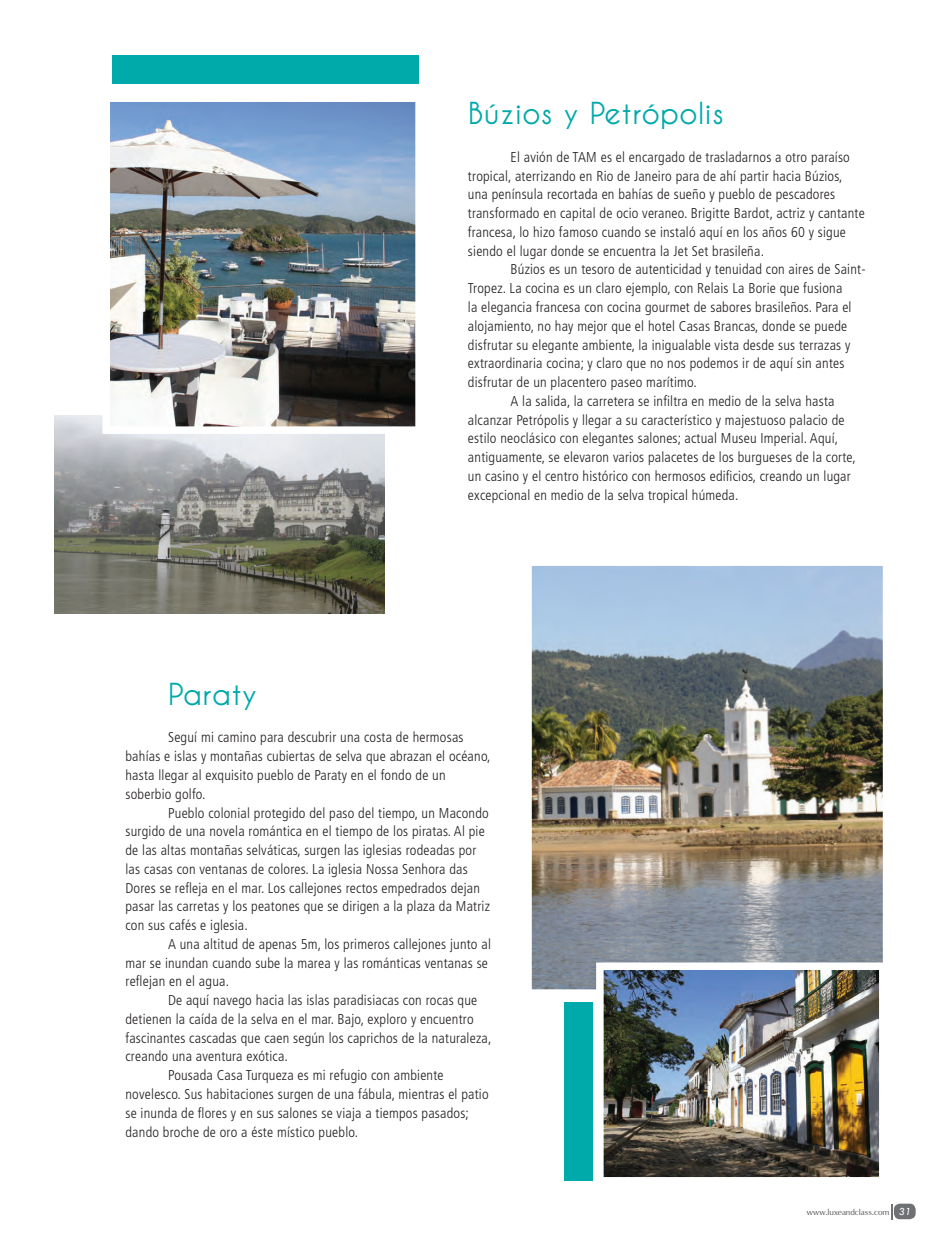
<style>
.page{position:relative;width:936px;height:1234px;background:#fff}
.page>*{position:absolute;margin:0;border:0;box-sizing:border-box;transform-origin:0 0}
.t1{font:700 30px "Caviar Dreams";letter-spacing:.015em;color:#00a9aa}
.t2{font:300 condensed 14.25px/18.8px "Frutiger";letter-spacing:.015em;color:#231f20}
.t3{font:600 8.25px "Zapf Humanist 601 BT";color:#616164}
.s1{font-family:"Tw Cen";font-weight:400;font-style:italic;font-size:11.25px;color:#fff}
</style>
<div class="page">
<div style="left:893px;top:1203px;width:22px;height:15px;background:#6f7073;border-radius:6px"></div>
<svg style="left:891px;top:1204px;width:1px;height:15px"></svg>
<img style="left:531px;top:566px;width:351px;height:423px">
<img style="left:55px;top:415px;width:329px;height:198px">
<div style="left:113px;top:55px;width:306px;height:29px;background:#00a9aa"></div>
<img style="left:596px;top:962px;width:287px;height:216px">
<div style="left:564px;top:1001px;width:28px;height:179px;background:#00a9aa"></div>
<img style="left:102px;top:102px;width:314px;height:332px">
<h1 class="t1" style="left:468px;top:97px;width:257px">Búzios y Petrópolis</h1>
<p class="t2" style="left:468px;top:148px;width:398px;text-indent:43px">El avión de TAM es el encargado de trasladarnos a otro paraíso tropical, aterrizando en Rio de Janeiro para de ahí partir hacia Búzios, una península recortada en bahías de sueño y pueblo de pescadores transformado en capital de ocio veraneo. Brigitte Bardot, actriz y cantante francesa, lo hizo famoso cuando se instaló aquí en los años 60 y sigue siendo el lugar donde se encuentra la Jet Set brasileña.</p>
<p class="t2" style="left:510px;top:260px;width:356px">Búzios es un tesoro de autenticidad y tenuidad con aires de Saint-</p>
<p class="t2" style="left:468px;top:279px;width:376px">Tropez. La cocina es un claro ejemplo, con Relais La Borie que fusiona</p>
<p class="t2" style="left:468px;top:298px;width:385px">la elegancia francesa con cocina gourmet de sabores brasileños. Para el</p>
<p class="t2" style="left:468px;top:316px;width:381px">alojamiento, no hay mejor que el hotel Casas Brancas, donde se puede</p>
<p class="t2" style="left:468px;top:335px;width:384px">disfrutar su elegante ambiente, la inigualable vista desde sus terrazas y</p>
<p class="t2" style="left:468px;top:354px;width:378px">extraordinaria cocina; y claro que no nos podemos ir de aquí sin antes</p>
<p class="t2" style="left:468px;top:373px;width:230px">disfrutar de un placentero paseo marítimo.</p>
<p class="t2" style="left:510px;top:391px;width:325px">A la salida, la carretera se infiltra en medio de la selva hasta</p>
<p class="t2" style="left:468px;top:410px;width:378px">alcanzar Petrópolis y llegar a su característico y majestuoso palacio de</p>
<p class="t2" style="left:468px;top:429px;width:371px">estilo neoclásico con elegantes salones; actual Museu Imperial. Aquí,</p>
<p class="t2" style="left:468px;top:448px;width:389px">antiguamente, se elevaron varios palacetes de los burgueses de la corte,</p>
<p class="t2" style="left:468px;top:466px;width:384px">un casino y el centro histórico con hermosos edificios, creando un lugar</p>
<p class="t2" style="left:468px;top:485px;width:272px">excepcional en medio de la selva tropical húmeda.</p>
<h1 class="t1" style="left:168px;top:677px;width:90px">Paraty</h1>
<p class="t2" style="left:125px;top:728px;width:367px;text-indent:43px">Seguí mi camino para descubrir una costa de hermosas bahías e islas y montañas cubiertas de selva que abrazan el océano, hasta llegar al exquisito pueblo de Paraty en el fondo de un soberbio golfo.</p>
<p class="t2" style="left:125px;top:803px;width:366px;text-indent:43px">Pueblo colonial protegido del paso del tiempo, un Macondo surgido de una novela romántica en el tiempo de los piratas. Al pie de las altas montañas selváticas, surgen las iglesias rodeadas por las casas con ventanas de colores. La iglesia Nossa Senhora das Dores se refleja en el mar. Los callejones rectos empedrados dejan pasar las carretas y los peatones que se dirigen a la plaza da Matriz con sus cafés e iglesia.</p>
<p class="t2" style="left:125px;top:934px;width:367px;text-indent:43px">A una altitud de apenas 5m, los primeros callejones junto al mar se inundan cuando sube la marea y las románticas ventanas se reflejan en el agua.</p>
<p class="t2" style="left:168px;top:990px;width:311px">De aquí navego hacia las islas paradisiacas con rocas que</p>
<p class="t2" style="left:125px;top:1009px;width:349px">detienen la caída de la selva en el mar. Bajo, exploro y encuentro</p>
<p class="t2" style="left:125px;top:1028px;width:367px">fascinantes cascadas que caen según los caprichos de la naturaleza,</p>
<p class="t2" style="left:125px;top:1047px;width:164px">creando una aventura exótica.</p>
<p class="t2" style="left:168px;top:1065px;width:277px">Pousada Casa Turqueza es mi refugio con ambiente</p>
<p class="t2" style="left:125px;top:1084px;width:364px">novelesco. Sus habitaciones surgen de una fábula, mientras el patio</p>
<p class="t2" style="left:125px;top:1103px;width:345px">se inunda de flores y en sus salones se viaja a tiempos pasados;</p>
<p class="t2" style="left:125px;top:1122px;width:234px">dando broche de oro a éste místico pueblo.</p>
<p class="t3" style="left:806px;top:1206px;width:106px">www.luxeandclass.com <span class="s1">31</span></p>
</div>
